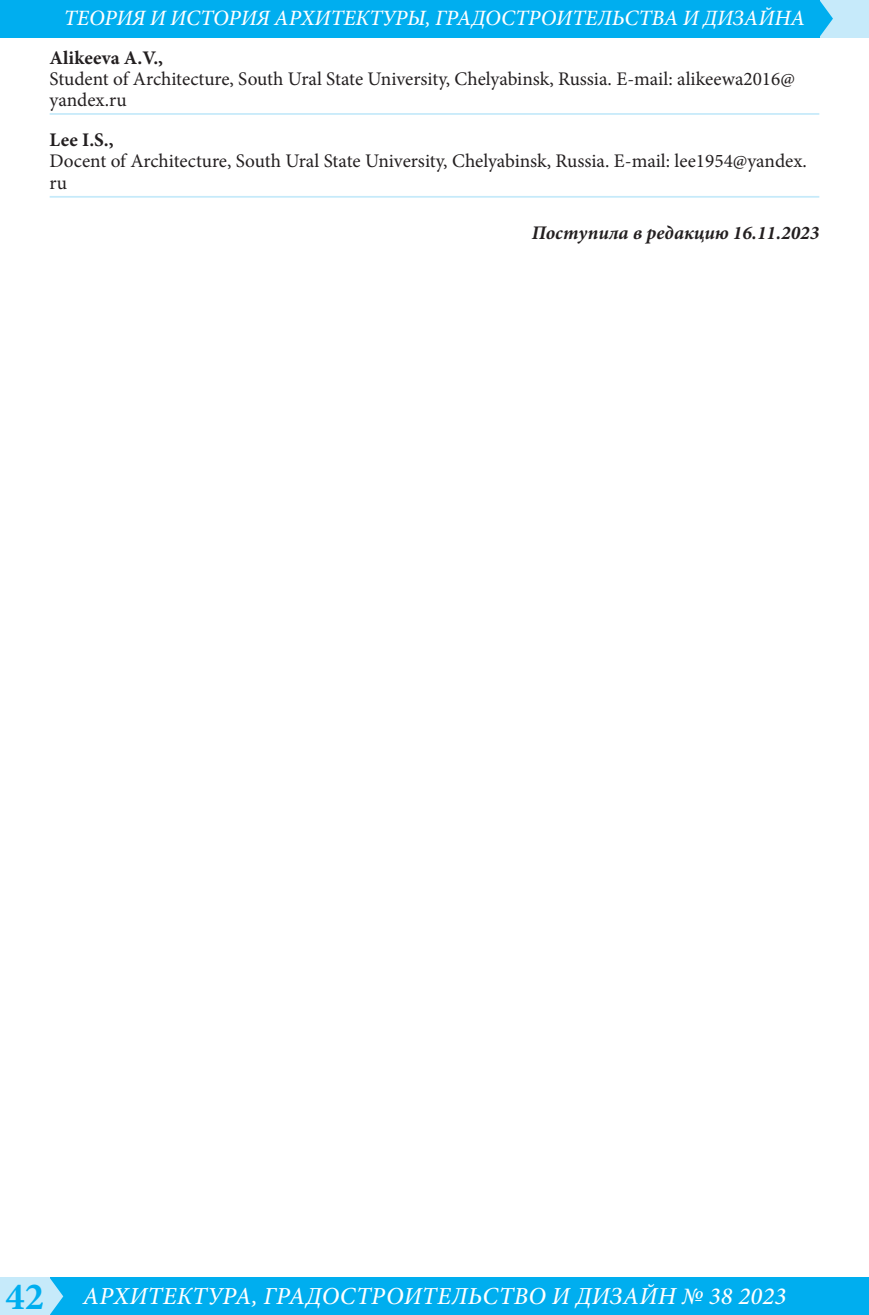
<style>
.page{position:relative;width:869px;height:1315px;background:#fff}
.page>*{position:absolute;margin:0;border:0;box-sizing:border-box;transform-origin:0 0}
.t1{font:italic 500 24.5px "Minion Pro";letter-spacing:.01em;color:#fff}
.t2{font:italic 500 21.88px "Minion Pro";letter-spacing:-.01em;color:#fff}
.Авторы_в_конце_регал{font:19.25px/21px "Minion Pro";letter-spacing:-.005em;color:#231f20}
.Авторы_в_конце_Посту{font:italic 700 19.25px "Minion Pro";color:#231f20}
.Авторы_в_конце_стать{font:700 19.25px "Minion Pro";letter-spacing:.01em;color:#231f20}
.s1{font-weight:700;font-style:normal;font-size:38.5px;color:#00aeef}
</style>
<div class="page">
<div style="left:46px;top:1277px;width:822px;height:38px;background:#00aeef"></div>
<div style="left:819px;top:0;width:49px;height:37px;background:#c6eafa"></div>
<div style="left:0;top:1277px;width:50px;height:38px;background:#c6eafa"></div>
<div style="left:0;top:0;width:819px;height:37px;background:#00aeef"></div>
<svg style="left:50px;top:1278px;width:13px;height:37px"></svg>
<svg style="left:819px;top:0;width:13px;height:37px"></svg>
<hr style="left:50px;top:113px;width:769px;height:2px;background:#c6eafa">
<hr style="left:50px;top:196px;width:769px;height:2px;background:#c6eafa">
<p class="t2" style="left:64px;top:3px;width:742px">ТЕОРИЯ И ИСТОРИЯ АРХИТЕКТУРЫ, ГРАДОСТРОИТЕЛЬСТВА И ДИЗАЙНА</p>
<p class="Авторы_в_конце_стать" style="left:50px;top:44px;width:115px">Alikeeva A.V.,</p>
<p class="Авторы_в_конце_регал" style="left:50px;top:68px;width:746px">Student of Architecture, South Ural State University, Chelyabinsk, Russia. E-mail: alikeewa2016@ yandex.ru</p>
<p class="Авторы_в_конце_стать" style="left:50px;top:127px;width:66px">Lee I.S.,</p>
<p class="Авторы_в_конце_регал" style="left:50px;top:151px;width:758px">Docent of Architecture, South Ural State University, Chelyabinsk, Russia. E-mail: lee1954@yandex. ru</p>
<p class="Авторы_в_конце_Посту" style="left:531px;top:219px;width:289px">Поступила в редакцию 16.11.2023</p>
<p class="t1" style="left:6px;top:1279px;width:781px"><span class="s1">42</span> АРХИТЕКТУРА, ГРАДОСТРОИТЕЛЬСТВО И ДИЗАЙН № 38 2023</p>
</div>
